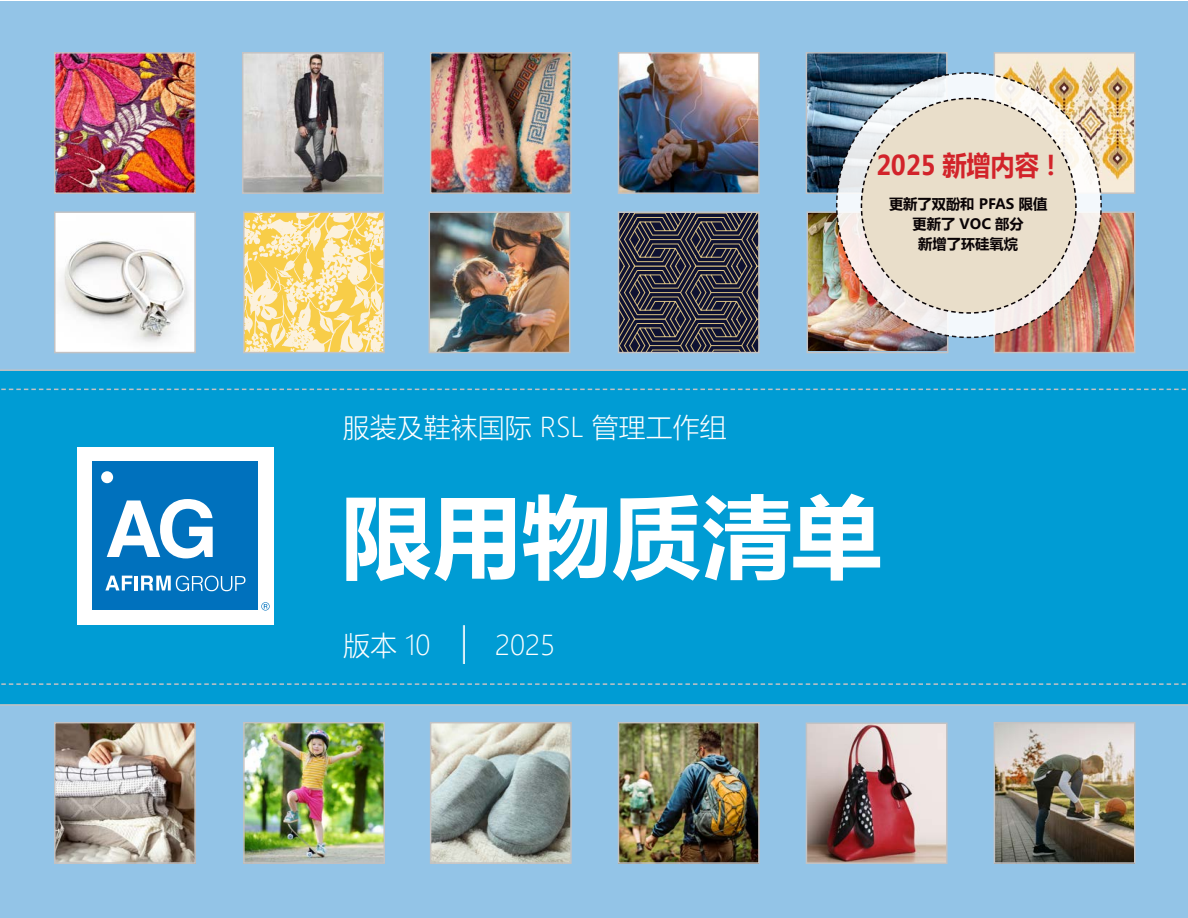
<style>
.page{position:relative;width:1188px;height:918px;background:#fff}
.page>*{position:absolute;margin:0;border:0;box-sizing:border-box;transform-origin:0 0}
.t1{font:700 90px "Microsoft Ya Hei";color:#fff}
.t2{font:300 27px "Microsoft Ya Hei";color:#fff}
.t3{font:700 27px "Microsoft Ya Hei";letter-spacing:-.01em;color:#d2232a;scale:.9 1}
.t4{font:700 14.25px/20.1px "Microsoft Ya Hei";color:#090305;text-align:center}
.s1{font-size:36px}
</style>
<div class="page">
<div style="left:0;top:2px;width:1188px;height:916px;background:#93c4e7"></div>
<div style="left:0;top:369px;width:1188px;height:337px;background:#009cd4"></div>
<img style="left:57px;top:214px;width:136px;height:136px">
<div style="left:54px;top:211px;width:142px;height:142px;border:2px solid #c3c2c3"></div>
<img style="left:57px;top:725px;width:136px;height:136px">
<div style="left:54px;top:722px;width:142px;height:142px;border:2px solid #c3c2c3"></div>
<img style="left:246px;top:725px;width:136px;height:136px">
<div style="left:243px;top:722px;width:142px;height:142px;border:2px solid #c3c2c3"></div>
<svg style="left:621px;top:214px;width:136px;height:136px;background:#3c3944"></svg>
<div style="left:618px;top:211px;width:142px;height:142px;border:2px solid #c3c2c3"></div>
<img style="left:432px;top:214px;width:135px;height:136px">
<div style="left:429px;top:211px;width:141px;height:142px;border:2px solid #c3c2c3"></div>
<img style="left:245px;top:55px;width:136px;height:136px">
<div style="left:242px;top:52px;width:142px;height:142px;border:2px solid #c3c2c3"></div>
<img style="left:433px;top:725px;width:136px;height:136px">
<div style="left:430px;top:722px;width:142px;height:142px;border:2px solid #c3c2c3"></div>
<img style="left:997px;top:725px;width:136px;height:136px">
<div style="left:994px;top:722px;width:142px;height:142px;border:2px solid #c3c2c3"></div>
<img style="left:809px;top:726px;width:136px;height:135px">
<div style="left:806px;top:723px;width:142px;height:141px;border:2px solid #c3c2c3"></div>
<img style="left:57px;top:55px;width:136px;height:136px">
<div style="left:54px;top:52px;width:142px;height:142px;border:2px solid #c3c2c3"></div>
<svg style="left:246px;top:214px;width:136px;height:136px;background:#f9de90"></svg>
<div style="left:243px;top:211px;width:142px;height:142px;border:2px solid #c3c2c3"></div>
<img style="left:810px;top:214px;width:135px;height:136px">
<div style="left:807px;top:211px;width:141px;height:142px;border:2px solid #c3c2c3"></div>
<img style="left:433px;top:55px;width:136px;height:136px">
<div style="left:430px;top:52px;width:142px;height:142px;border:2px solid #c3c2c3"></div>
<img style="left:621px;top:55px;width:136px;height:136px">
<div style="left:618px;top:52px;width:142px;height:142px;border:2px solid #c3c2c3"></div>
<img style="left:997px;top:55px;width:136px;height:136px">
<div style="left:994px;top:52px;width:142px;height:142px;border:2px solid #c3c2c3"></div>
<img style="left:621px;top:725px;width:136px;height:136px">
<div style="left:618px;top:722px;width:142px;height:142px;border:2px solid #c3c2c3"></div>
<img style="left:997px;top:214px;width:136px;height:136px">
<div style="left:994px;top:211px;width:142px;height:142px;border:2px solid #c3c2c3"></div>
<div style="left:77px;top:447px;width:196px;height:177px;background:#fff"></div>
<svg style="left:0;top:389px;width:1188px;height:1px"></svg>
<svg style="left:0;top:683px;width:1188px;height:2px;background:#57accc"></svg>
<img style="left:809px;top:55px;width:136px;height:136px">
<div style="left:806px;top:52px;width:142px;height:142px;border:2px solid #c3c2c3"></div>
<img style="left:835px;top:71px;width:268px;height:268px">
<svg style="left:860px;top:97px;width:217px;height:217px;background:#e5dbca"></svg>
<div style="left:92px;top:461px;width:166px;height:149px;background:#0071bd"></div>
<div style="left:101px;top:471px;width:12px;height:12px;background:#fff;border-radius:50%"></div>
<svg style="left:105px;top:576px;width:27px;height:14px"></svg>
<hr style="left:135px;top:576px;width:3px;height:14px;background:#fff">
<svg style="left:107px;top:499px;width:106px;height:59px"></svg>
<svg style="left:141px;top:576px;width:104px;height:15px"></svg>
<svg style="left:261px;top:602px;width:9px;height:9px"></svg>
<h2 class="t3" style="left:877px;top:147px;width:209px">2025 新增内容！</h2>
<p class="t4" style="left:889px;top:193px;width:160px">更新了双酚和 PFAS 限值更新了 VOC 部分<br>新增了环硅氧烷</p>
<h2 class="t2" style="left:343px;top:409px;width:386px">服装及鞋袜国际 RSL 管理工作组</h2>
<h1 class="t1" style="left:342px;top:474px;width:542px">限用物质清单</h1>
<h2 class="t2" style="left:343px;top:627px;width:214px">版本 10 <span class="s1">|</span> 2025</h2>
</div>
